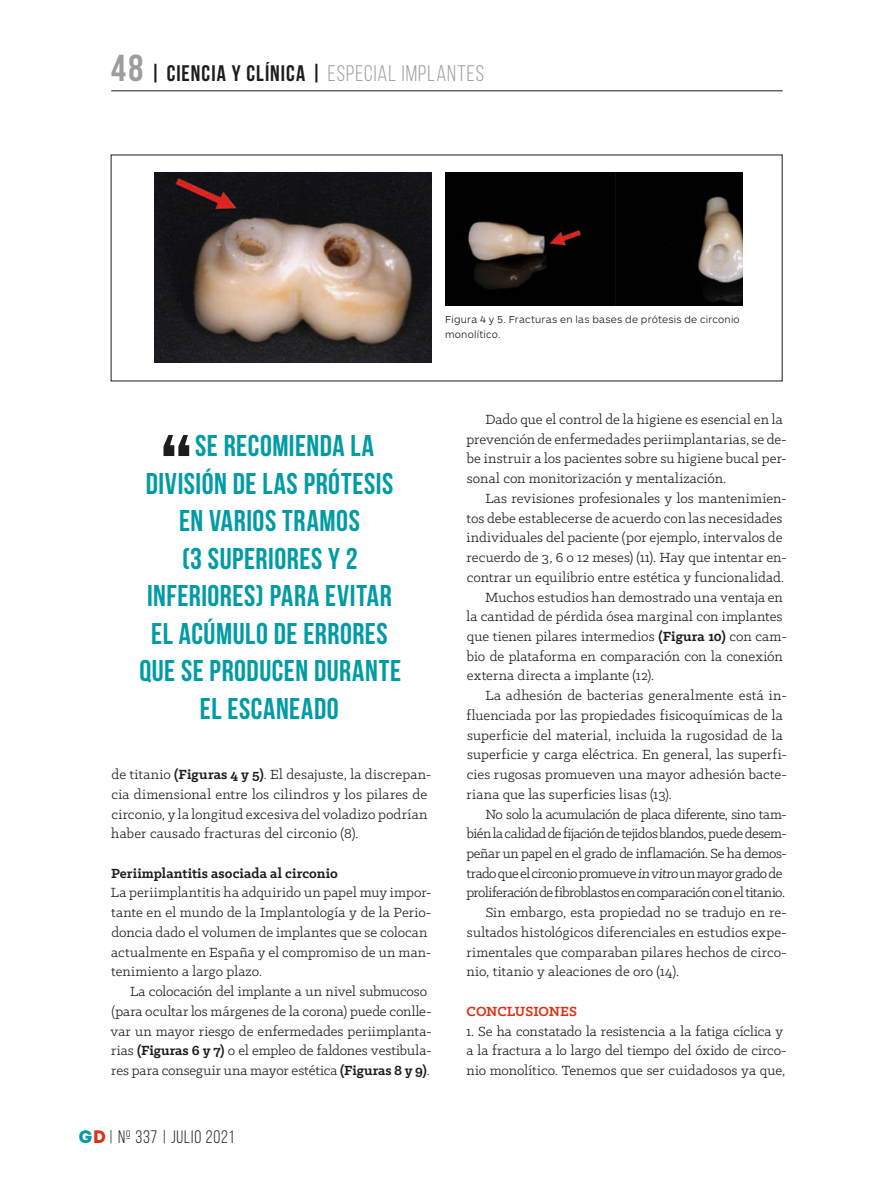
<style>
.page{position:relative;width:893px;height:1191px;background:#fff}
.page>*{position:absolute;margin:0;border:0;box-sizing:border-box;transform-origin:0 0}
.t1{font:700 30px "Bebas Neue";letter-spacing:.02em;color:#009ba4}
.t2{font:700 22.5px "Bebas Neue";letter-spacing:.045em;color:#1d1d1b}
.t3{font:18px "Bebas Neue";letter-spacing:.05em;color:#1d1d1b}
.t4{font:15px/19.8px "Klinic Slab";color:#1d1d1b}
.t5{font:15px "Klinic Slab";letter-spacing:-.035em;color:#1d1d1b}
.t6{font:15px "Klinic Slab";letter-spacing:-.03em;color:#1d1d1b}
.t7{font:15px "Klinic Slab";letter-spacing:-.02em;color:#1d1d1b}
.t8{font:15px "Klinic Slab";letter-spacing:-.025em;color:#1d1d1b}
.t9{font:700 15px "Klinic Slab";letter-spacing:.01em;color:#1d1d1b}
.t10{font:700 15px "Klinic Slab";letter-spacing:-.005em;color:#db3215}
.t11{font:300 10.5px/15px "ARS Maquette Pro";letter-spacing:.02em;color:#1d1d1b}
.s1{font-size:37.5px;color:#9d9d9c}
.s2{font-weight:400;color:#9d9d9c}
.s3{font-weight:700}
.s4{font-family:"Intro";color:#009ba4}
.s5{font-family:"Intro";color:#db3215}
</style>
<div class="page">
<img style="left:155px;top:172px;width:276px;height:190px">
<img style="left:445px;top:172px;width:297px;height:134px">
<svg style="left:164px;top:435px;width:25px;height:21px"></svg>
<hr style="left:111px;top:91px;width:672px;height:1px;background:#1d1d1b">
<h2 class="t2" style="left:111px;top:61px;width:374px"><span class="s1">48</span> | CIENCIA Y CLÍNICA | <span class="s2">ESPECIAL IMPLANTES</span></h2>
<p class="t11" style="left:445px;top:311px;width:296px">Figura 4 y 5. Fracturas en las bases de prótesis de circonio monolítico.</p>
<h1 class="t1" style="left:195px;top:429px;width:181px">SE RECOMIENDA LA</h1>
<h1 class="t1" style="left:146px;top:467px;width:249px">DIVISIÓN DE LAS PRÓTESIS</h1>
<h1 class="t1" style="left:179px;top:504px;width:183px">EN VARIOS TRAMOS</h1>
<h1 class="t1" style="left:182px;top:542px;width:177px">(3 SUPERIORES Y 2</h1>
<h1 class="t1" style="left:147px;top:579px;width:246px">INFERIORES) PARA EVITAR</h1>
<h1 class="t1" style="left:151px;top:617px;width:238px">EL ACÚMULO DE ERRORES</h1>
<h1 class="t1" style="left:139px;top:654px;width:263px">QUE SE PRODUCEN DURANTE</h1>
<h1 class="t1" style="left:200px;top:692px;width:140px">EL ESCANEADO</h1>
<p class="t4" style="left:111px;top:764px;width:322px">de titanio <span class="s3">(Figuras 4 y 5)</span>. El desajuste, la discrepan&shy;cia dimensional entre los cilindros y los pilares de circonio, y la longitud excesiva del voladizo podrían haber causado fracturas del circonio (8).</p>
<p class="t9" style="left:111px;top:863px;width:228px">Periimplantitis asociada al circonio</p>
<p class="t4" style="left:111px;top:882px;width:322px">La periimplantitis ha adquirido un papel muy impor&shy;tante en el mundo de la Implantología y de la Perio&shy;doncia dado el volumen de implantes que se colocan actualmente en España y el compromiso de un man&shy;tenimiento a largo plazo.</p>
<p class="t4" style="left:111px;top:981px;width:323px;text-indent:19px">La colocación del implante a un nivel submucoso (para ocultar los márgenes de la corona) puede conlle&shy;var un mayor riesgo de enfermedades periimplanta&shy;rias <span class="s3">(Figuras 6 y 7)</span> o el empleo de faldones vestibula&shy;res para conseguir una mayor estética <span class="s3">(Figuras 8 y 9)</span>.</p>
<p class="t3" style="left:79px;top:1127px;width:157px"><span class="s4">g</span><span class="s5">d</span>| Nº 337 | JULIO 2021</p>
<p class="t4" style="left:466px;top:409px;width:322px;text-indent:19px">Dado que el control de la higiene es esencial en la prevención de enfermedades periimplantarias, se de&shy;be instruir a los pacientes sobre su higiene bucal per&shy;sonal con monitorización y mentalización.</p>
<p class="t4" style="left:485px;top:488px;width:303px">Las revisiones profesionales y los mantenimien-</p>
<p class="t4" style="left:467px;top:507px;width:317px">tos debe establecerse de acuerdo con las necesidades</p>
<p class="t4" style="left:467px;top:527px;width:317px">individuales del paciente (por ejemplo, intervalos de</p>
<p class="t4" style="left:467px;top:547px;width:322px">recuerdo de 3, 6 o 12 meses) (11). Hay que intentar en-</p>
<p class="t4" style="left:467px;top:567px;width:319px">contrar un equilibrio entre estética y funcionalidad.</p>
<p class="t4" style="left:485px;top:586px;width:299px">Muchos estudios han demostrado una ventaja en</p>
<p class="t4" style="left:467px;top:606px;width:317px">la cantidad de pérdida ósea marginal con implantes</p>
<p class="t4" style="left:467px;top:626px;width:322px">que tienen pilares intermedios <span class="s3">(Figura 10)</span> con cam-</p>
<p class="t4" style="left:467px;top:646px;width:317px">bio de plataforma en comparación con la conexión</p>
<p class="t4" style="left:467px;top:665px;width:189px">externa directa a implante (12).</p>
<p class="t4" style="left:485px;top:685px;width:303px">La adhesión de bacterias generalmente está in-</p>
<p class="t4" style="left:467px;top:705px;width:318px">fluenciada por las propiedades fisicoquímicas de la</p>
<p class="t4" style="left:467px;top:724px;width:317px">superficie del material, incluida la rugosidad de la</p>
<p class="t4" style="left:467px;top:744px;width:321px">superficie y carga eléctrica. En general, las superfi-</p>
<p class="t4" style="left:467px;top:764px;width:322px">cies rugosas promueven una mayor adhesión bacte-</p>
<p class="t4" style="left:467px;top:784px;width:207px">riana que las superficies lisas (13).</p>
<p class="t8" style="left:485px;top:804px;width:303px">No solo la acumulación de placa diferente, sino tam-</p>
<p class="t5" style="left:467px;top:824px;width:322px">bién la calidad de fijación de tejidos blandos, puede desem-</p>
<p class="t7" style="left:466px;top:844px;width:322px">peñar un papel en el grado de inflamación. Se ha demos-</p>
<p class="t5" style="left:467px;top:863px;width:317px">trado que el circonio promueve in vitro un mayor grado de</p>
<p class="t6" style="left:466px;top:883px;width:320px">proliferación de fibroblastos en comparación con el titanio.</p>
<p class="t4" style="left:486px;top:902px;width:303px">Sin embargo, esta propiedad no se tradujo en re-</p>
<p class="t4" style="left:467px;top:922px;width:321px">sultados histológicos diferenciales en estudios expe-</p>
<p class="t4" style="left:467px;top:941px;width:322px">rimentales que comparaban pilares hechos de circo-</p>
<p class="t4" style="left:467px;top:961px;width:214px">nio, titanio y aleaciones de oro (14).</p>
<p class="t10" style="left:466px;top:1001px;width:112px">CONCLUSIONES</p>
<p class="t4" style="left:466px;top:1020px;width:322px">1. Se ha constatado la resistencia a la fatiga cíclica y a la fractura a lo largo del tiempo del óxido de circo&shy;nio monolítico. Tenemos que ser cuidadosos ya que,</p>
</div>
